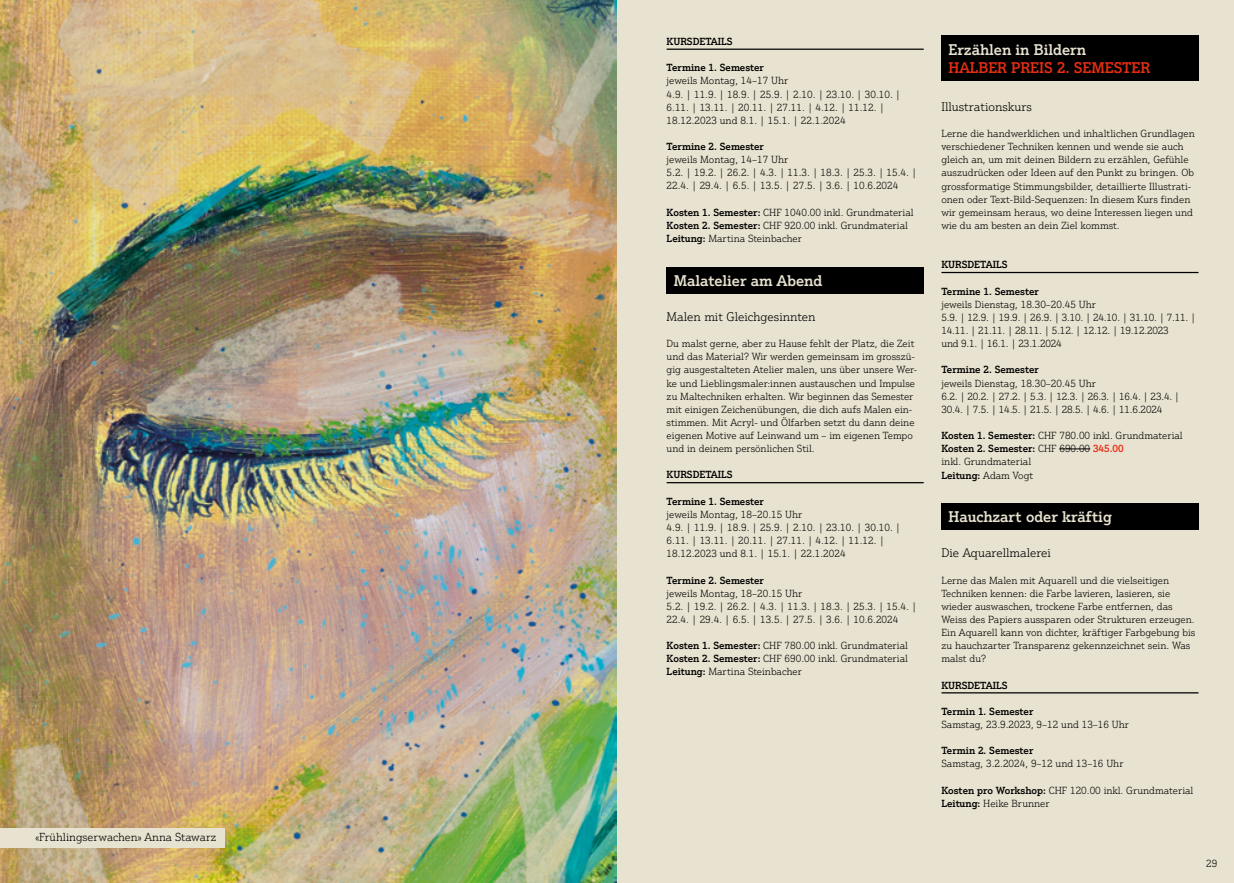
<style>
.page{position:relative;width:1234px;height:883px;background:#fff}
.page>*{position:absolute;margin:0;border:0;box-sizing:border-box;transform-origin:0 0}
.t1{font:500 15px "Justus Pro";color:#e8e2d0}
.t2{font:500 15px "Justus Pro";color:#e52d12}
.t3{font:300 12.12px "Justus Pro";color:#000}
.t4{font:300 11.25px "Justus Pro";color:#000}
.t5{font:300 10px/13.1px "Justus Pro";color:#000}
.t6{font:500 10px "Justus Pro";color:#000}
.t7{font:300 10px/13.1px "Justus Pro";letter-spacing:-.02em;color:#000}
.s1{font-weight:500}
.s2{font-weight:500;color:#e52d12}
</style>
<div class="page">
<div style="left:617px;top:0;width:616px;height:882px;background:#e8e2d0"></div>
<img style="left:0;top:0;width:617px;height:882px">
<hr style="left:666px;top:49px;width:257px;height:1px;background:#000">
<hr style="left:666px;top:482px;width:257px;height:1px;background:#000">
<div style="left:666px;top:267px;width:257px;height:26px;background:#000"></div>
<hr style="left:941px;top:272px;width:257px;height:1px;background:#000">
<hr style="left:941px;top:692px;width:257px;height:1px;background:#000">
<div style="left:941px;top:36px;width:257px;height:45px;background:#000"></div>
<hr style="left:1059px;top:448px;width:30px;height:1px;background:#000">
<div style="left:941px;top:503px;width:257px;height:27px;background:#000"></div>
<div style="left:0;top:827px;width:224px;height:20px;background:#e8e2d0"></div>
<p class="t4" style="left:35px;top:830px;width:182px">«Frühlingserwachen» Anna Stawarz</p>
<p class="t6" style="left:666px;top:35px;width:67px">KURSDETAILS</p>
<p class="t6" style="left:666px;top:61px;width:99px">Termine 1. Semester</p>
<p class="t5" style="left:666px;top:74px;width:235px">jeweils Montag, 14–17 Uhr<br>4.9. | 11.9. | 18.9. | 25.9. | 2.10. | 23.10. | 30.10. | 6.11. | 13.11. | 20.11. | 27.11. | 4.12. | 11.12. | 18.12.2023 und 8.1. | 15.1. | 22.1.2024</p>
<p class="t6" style="left:666px;top:140px;width:99px">Termine 2. Semester</p>
<p class="t5" style="left:666px;top:153px;width:252px">jeweils Montag, 14–17 Uhr<br>5.2. | 19.2. | 26.2. | 4.3. | 11.3. | 18.3. | 25.3. | 15.4. |<br>22.4. | 29.4. | 6.5. | 13.5. | 27.5. | 3.6. | 10.6.2024</p>
<p class="t5" style="left:666px;top:205px;width:248px"><span class="s1">Kosten 1. Semester:</span> CHF 1040.00 inkl. Grundmaterial<br><span class="s1">Kosten 2. Semester:</span> CHF 920.00 inkl. Grundmaterial<br><span class="s1">Leitung:</span> Martina Steinbacher</p>
<h1 class="t1" style="left:673px;top:271px;width:150px">Malatelier am Abend</h1>
<p class="t3" style="left:666px;top:309px;width:150px">Malen mit Gleichgesinnten</p>
<p class="t5" style="left:666px;top:337px;width:252px">Du malst gerne, aber zu Hause fehlt der Platz, die Zeit und das Material? Wir werden gemeinsam im grosszü&shy;gig ausgestalteten Atelier malen, uns über unsere Wer&shy;ke und Lieblingsmaler:innen austauschen und Impulse zu Maltechniken erhalten. Wir beginnen das Semester mit einigen Zeichenübungen, die dich aufs Malen ein&shy;stimmen. Mit Acryl- und Ölfarben setzt du dann deine eigenen Motive auf Leinwand um – im eigenen Tempo und in deinem persönlichen Stil.</p>
<p class="t6" style="left:666px;top:468px;width:67px">KURSDETAILS</p>
<p class="t6" style="left:666px;top:494px;width:99px">Termine 1. Semester</p>
<p class="t5" style="left:666px;top:507px;width:235px">jeweils Montag, 18–20.15 Uhr<br>4.9. | 11.9. | 18.9. | 25.9. | 2.10. | 23.10. | 30.10. | 6.11. | 13.11. | 20.11. | 27.11. | 4.12. | 11.12. | 18.12.2023 und 8.1. | 15.1. | 22.1.2024</p>
<p class="t6" style="left:666px;top:573px;width:99px">Termine 2. Semester</p>
<p class="t5" style="left:666px;top:586px;width:251px">jeweils Montag, 18–20.15 Uhr<br>5.2. | 19.2. | 26.2. | 4.3. | 11.3. | 18.3. | 25.3. | 15.4. |<br>22.4. | 29.4. | 6.5. | 13.5. | 27.5. | 3.6. | 10.6.2024</p>
<p class="t5" style="left:666px;top:638px;width:243px;text-align:justify"><span class="s1">Kosten 1. Semester:</span> CHF 780.00 inkl. Grundmaterial <span class="s1">Kosten 2. Semester:</span> CHF 690.00 inkl. Grundmaterial <span class="s1">Leitung:</span> Martina Steinbacher</p>
<h1 class="t1" style="left:948px;top:40px;width:139px">Erzählen in Bildern</h1>
<h1 class="t2" style="left:948px;top:58px;width:203px">HALBER PREIS 2. SEMESTER</h1>
<p class="t3" style="left:941px;top:99px;width:92px">Illustrationskurs</p>
<p class="t5" style="left:941px;top:127px;width:255px">Lerne die handwerklichen und inhaltlichen Grundlagen verschiedener Techniken kennen und wende sie auch gleich an, um mit deinen Bildern zu erzählen, Gefühle auszudrücken oder Ideen auf den Punkt zu bringen. Ob grossformatige Stimmungsbilder, detaillierte Illustrati&shy;onen oder Text-Bild-Sequenzen: In diesem Kurs finden wir gemeinsam heraus, wo deine Interessen liegen und wie du am besten an dein Ziel kommst.</p>
<p class="t6" style="left:941px;top:258px;width:67px">KURSDETAILS</p>
<p class="t6" style="left:941px;top:284px;width:99px">Termine 1. Semester</p>
<p class="t7" style="left:941px;top:297px;width:256px">jeweils Dienstag, 18.30–20.45 Uhr<br>5.9. | 12.9. | 19.9. | 26.9. | 3.10. | 24.10. | 31.10. | 7.11. | 14.11. | 21.11. | 28.11. | 5.12. | 12.12. | 19.12.2023<br>und 9.1. | 16.1. | 23.1.2024</p>
<p class="t6" style="left:941px;top:363px;width:99px">Termine 2. Semester</p>
<p class="t5" style="left:941px;top:376px;width:239px">jeweils Dienstag, 18.30–20.45 Uhr<br>6.2. | 20.2. | 27.2. | 5.3. | 12.3. | 26.3. | 16.4. | 23.4. |<br>30.4. | 7.5. | 14.5. | 21.5. | 28.5. | 4.6. | 11.6.2024</p>
<p class="t5" style="left:941px;top:428px;width:243px"><span class="s1">Kosten 1. Semester:</span> CHF 780.00 inkl. Grundmaterial<br><span class="s1">Kosten 2. Semester:</span> CHF 690.00 <span class="s2">345.00<br></span>inkl. Grundmaterial<br><span class="s1">Leitung:</span> Adam Vogt</p>
<h1 class="t1" style="left:948px;top:507px;width:165px">Hauchzart oder kräftig</h1>
<p class="t3" style="left:941px;top:545px;width:111px">Die Aquarellmalerei</p>
<p class="t5" style="left:941px;top:573px;width:255px">Lerne das Malen mit Aquarell und die vielseitigen Techniken kennen: die Farbe lavieren, lasieren, sie wieder auswaschen, trockene Farbe entfernen, das Weiss des Papiers aussparen oder Strukturen erzeugen.<br>Ein Aquarell kann von dichter, kräftiger Farbgebung bis zu hauchzarter Transparenz gekennzeichnet sein. Was malst du?</p>
<p class="t6" style="left:941px;top:678px;width:67px">KURSDETAILS</p>
<p class="t6" style="left:941px;top:704px;width:93px">Termin 1. Semester</p>
<p class="t5" style="left:941px;top:717px;width:189px">Samstag, 23.9.2023, 9–12 und 13–16 Uhr</p>
<p class="t6" style="left:941px;top:744px;width:93px">Termin 2. Semester</p>
<p class="t5" style="left:941px;top:757px;width:183px">Samstag, 3.2.2024, 9–12 und 13–16 Uhr</p>
<p class="t5" style="left:941px;top:783px;width:253px"><span class="s1">Kosten pro Workshop:</span> CHF 120.00 inkl. Grundmaterial<br><span class="s1">Leitung:</span> Heike Brunner</p>
<p class="t5" style="left:1205px;top:856px;width:13px">29</p>
</div>
